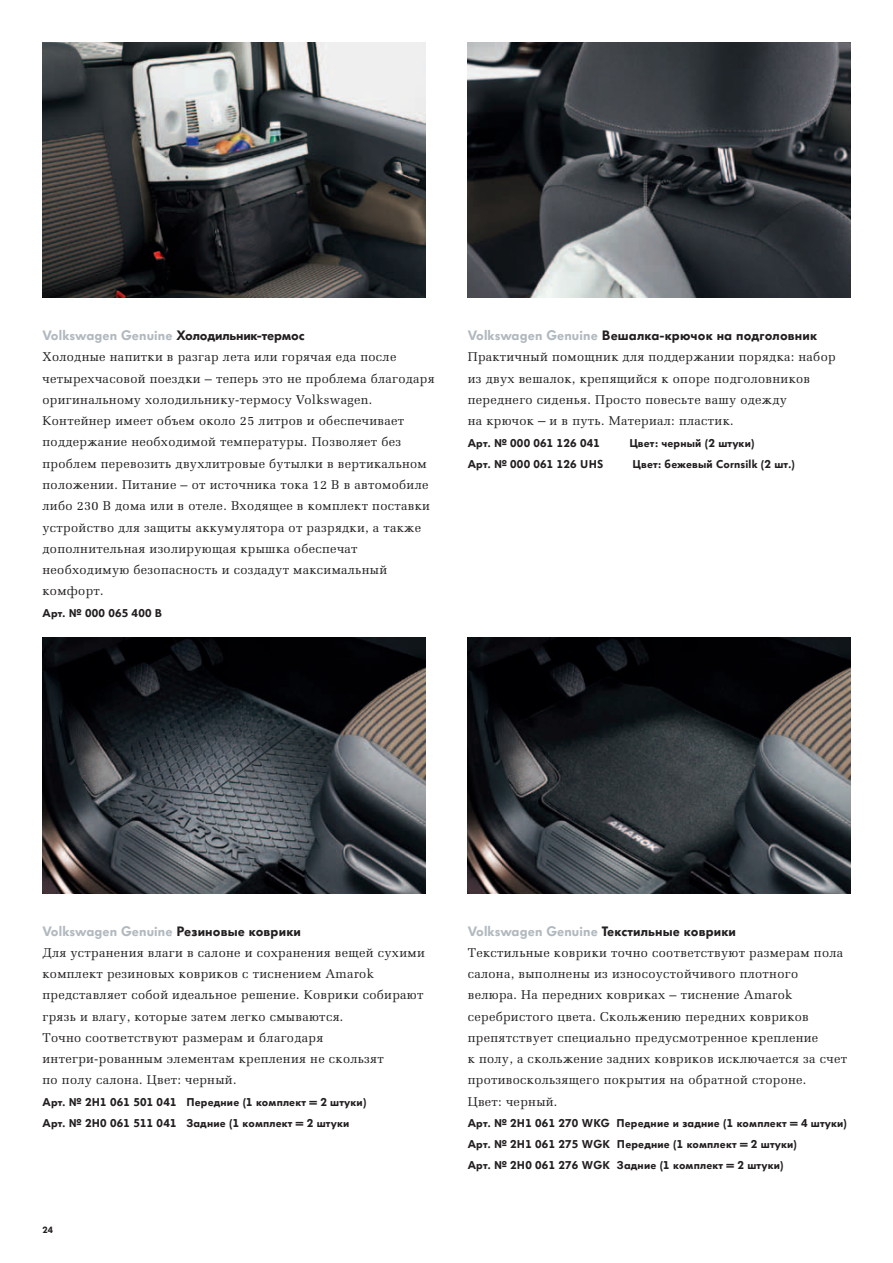
<style>
.page{position:relative;width:893px;height:1263px;background:#fff}
.page>*{position:absolute;margin:0;border:0;box-sizing:border-box;transform-origin:0 0}
.t1{font:900 13.5px "VW Headline OT";letter-spacing:.01em;color:#231f20}
.t2{font:900 13.5px "VW Headline OT";letter-spacing:-.015em;color:#231f20}
.t3{font:900 13.5px "VW Headline OT";letter-spacing:.01em;color:#b1b9bf}
.t4{font:12.75px/21.3px "AG Melanie";letter-spacing:.025em;color:#231f20}
.t5{font:900 11.25px/21.3px "VW Headline OT";letter-spacing:.015em;color:#231f20}
.t6{font:900 9px "VW Headline OT";color:#231f20}
.s1{color:#b1b9bf}
.s2{font-size:13.5px}
.s3{color:#231f20}
</style>
<div class="page">
<img style="left:468px;top:43px;width:382px;height:255px">
<img style="left:43px;top:638px;width:382px;height:255px">
<img style="left:468px;top:638px;width:382px;height:255px">
<img style="left:43px;top:43px;width:382px;height:255px">
<p class="t2" style="left:43px;top:326px;width:264px"><span class="s1">Volkswagen Genuine</span> Холодильник-термос</p>
<p class="t4" style="left:43px;top:346px;width:394px">Холодные напитки в разгар лета или горячая еда после четырехчасовой поездки – теперь это не проблема благодаря оригинальному холодильнику-термосу Volkswagen.<br>Контейнер имеет объем около 25 литров и обеспечивает поддержание необходимой температуры. Позволяет без проблем перевозить двухлитровые бутылки в вертикальном положении. Питание – от источника тока 12 В в автомобиле либо 230 В дома или в отеле. Входящее в комплект поставки устройство для защиты аккумулятора от разрядки, а также дополнительная изолирующая крышка обеспечат необходимую безопасность и создадут максимальный комфорт.</p>
<p class="t5" style="left:43px;top:602px;width:121px">Арт. № 000 065 400 B</p>
<p class="t1" style="left:468px;top:326px;width:351px"><span class="s1">Volkswagen Genuine</span> Вешалка-крючок на подголовник</p>
<p class="t4" style="left:468px;top:346px;width:369px">Практичный помощник для поддержании порядка: набор из двух вешалок, крепящийся к опоре подголовников переднего сиденья. Просто повесьте вашу одежду<br>на крючок <span class="s2">–</span> и в путь. Материал: пластик.</p>
<p class="t5" style="left:468px;top:432px;width:134px">Арт. № 000 061 126 041</p>
<p class="t5" style="left:629px;top:432px;width:127px">Цвет: черный (2 штуки)</p>
<p class="t5" style="left:468px;top:453px;width:137px">Арт. № 000 061 126 UHS</p>
<p class="t5" style="left:633px;top:453px;width:164px">Цвет: бежевый Cornsilk (2 шт.)</p>
<p class="t3" style="left:43px;top:922px;width:260px">Volkswagen Genuine <span class="s3">Резиновые коврики</span></p>
<p class="t4" style="left:43px;top:942px;width:384px">Для устранения влаги в салоне и сохранения вещей сухими комплект резиновых ковриков с тиснением Amarok представляет собой идеальное решение. Коврики собирают грязь и влагу, которые затем легко смываются.<br>Точно соответствуют размерам и благодаря интегри-рованным элементам крепления не скользят<br>по полу салона. Цвет: черный.</p>
<p class="t5" style="left:43px;top:1091px;width:325px">Арт. № 2H1 061 501 041 Передние (1 комплект = 2 штуки)<br>Арт. № 2H0 061 511 041 Задние (1 комплект = 2 штуки</p>
<p class="t6" style="left:43px;top:1224px;width:12px">24</p>
<p class="t1" style="left:468px;top:922px;width:270px"><span class="s1">Volkswagen Genuine</span> Текстильные коврики</p>
<p class="t4" style="left:468px;top:942px;width:381px">Текстильные коврики точно соответствуют размерам пола салона, выполнены из износоустойчивого плотного велюра. На передних ковриках – тиснение Amarok серебристого цвета. Скольжению передних ковриков препятствует специально предусмотренное крепление<br>к полу, а скольжение задних ковриков исключается за счет противоскользящего покрытия на обратной стороне.<br>Цвет: черный.</p>
<p class="t5" style="left:468px;top:1112px;width:381px">Арт. № 2H1 061 270 WKG Передние и задние (1 комплект = 4 штуки)<br>Арт. № 2H1 061 275 WGK Передние (1 комплект = 2 штуки)<br>Арт. № 2H0 061 276 WGK Задние (1 комплект = 2 штуки)</p>
</div>
